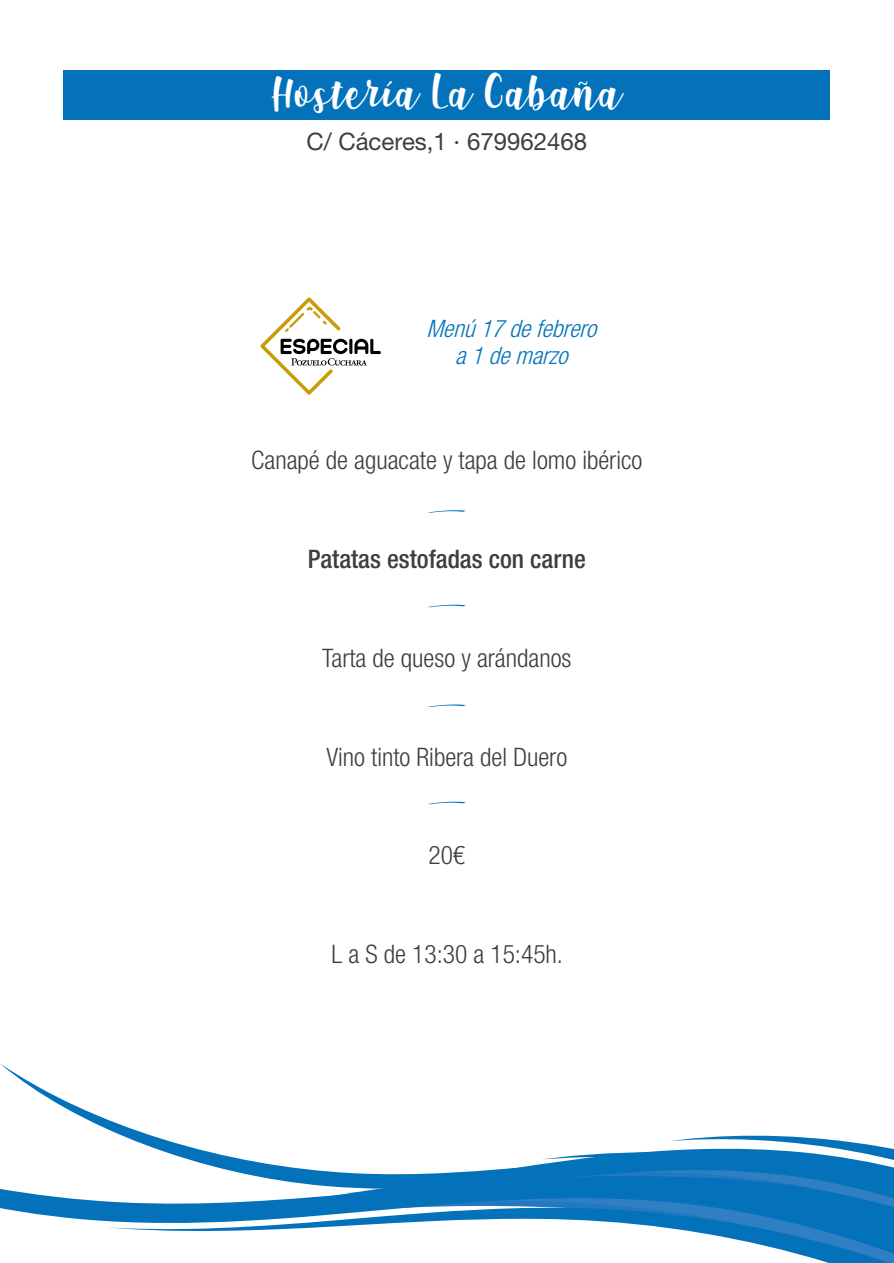
<style>
.page{position:relative;width:894px;height:1263px;background:#fff}
.page>*{position:absolute;margin:0;border:0;box-sizing:border-box;transform-origin:0 0}
.t1{font:42px "Shink";color:#fff}
.t2{font:300 condensed 25.5px "Helvetica Neue LT Std";color:#3e3e3f}
.t3{font:500 condensed 25.5px "Helvetica Neue LT Std";color:#3e3e3f}
.t4{font:italic 300 condensed 24px/27.3px "Helvetica Neue LT Std";color:#0372bb;text-align:center}
.t5{font:24px "Helvetica Neue LT Std";color:#3e3e3f}
</style>
<div class="page">
<svg style="left:0;top:1063px;width:150px;height:159px"></svg>
<svg style="left:107px;top:1135px;width:786px;height:127px"></svg>
<div style="left:64px;top:70px;width:765px;height:50px;background:#0372bb"></div>
<svg style="left:260px;top:297px;width:120px;height:97px"></svg>
<svg style="left:432px;top:510px;width:33px;height:2px"></svg>
<svg style="left:428px;top:604px;width:37px;height:3px"></svg>
<svg style="left:428px;top:801px;width:37px;height:3px"></svg>
<svg style="left:428px;top:704px;width:37px;height:3px"></svg>
<h1 class="t1" style="left:271px;top:68px;width:353px">Hostería La Cabaña</h1>
<p class="t5" style="left:306px;top:133px;width:282px">C/ Cáceres,1 · 679962468</p>
<p class="t4" style="left:426px;top:317px;width:177px">Menú 17 defebrero a1 demarzo</p>
<p class="t2" style="left:251px;top:451px;width:392px">Canapé de aguacate y tapa de lomo ibérico</p>
<p class="t3" style="left:307px;top:549px;width:279px">Patatas estofadas con carne</p>
<p class="t2" style="left:322px;top:648px;width:251px">Tarta de queso y arándanos</p>
<p class="t2" style="left:326px;top:747px;width:242px">Vino tinto Ribera del Duero</p>
<p class="t2" style="left:428px;top:845px;width:38px">20€</p>
<p class="t2" style="left:331px;top:944px;width:233px">L a S de 13:30 a 15:45h.</p>
</div>
